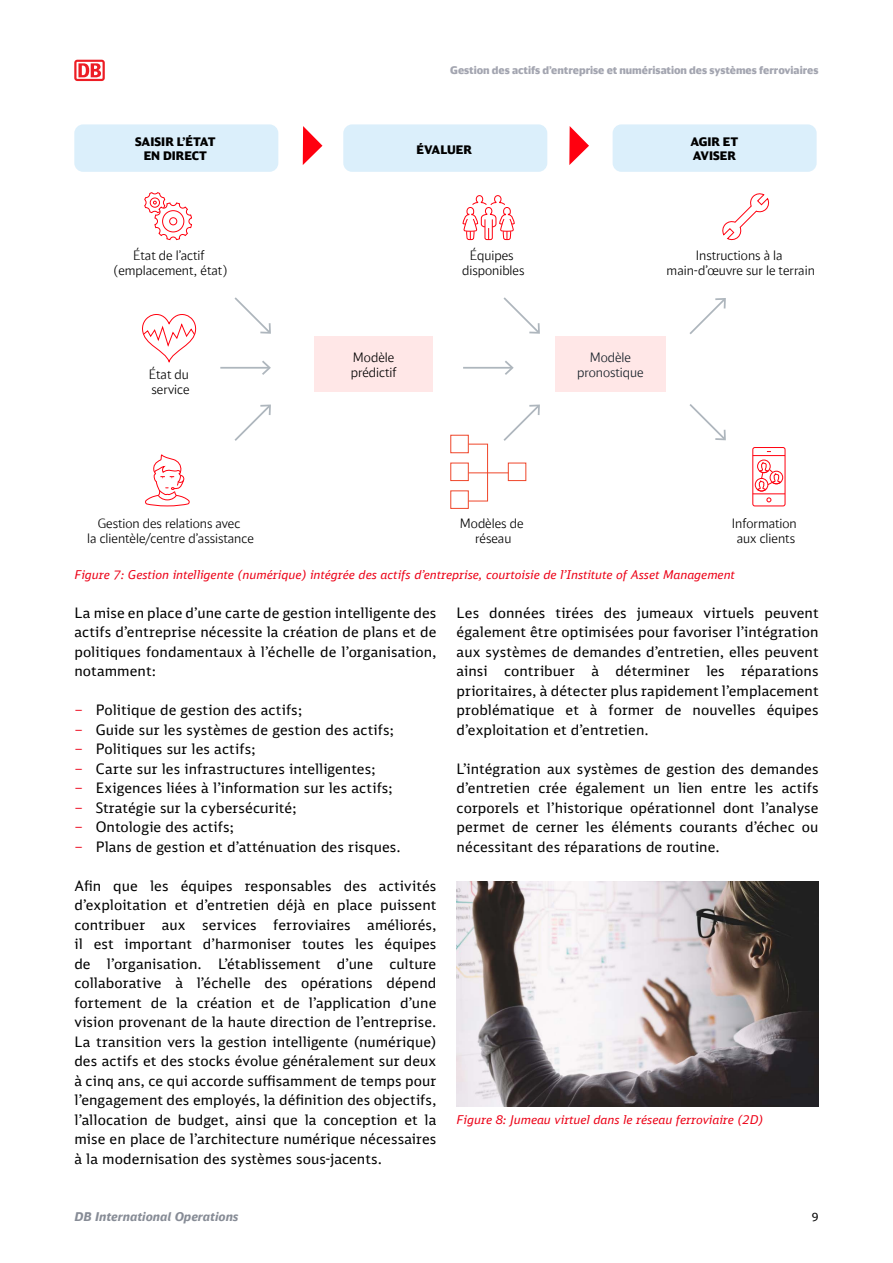
<style>
.page{position:relative;width:893px;height:1263px;background:#fff}
.page>*{position:absolute;margin:0;border:0;box-sizing:border-box;transform-origin:0 0}
.t1{font:14.25px/19.5px "DB Sans";letter-spacing:.005em;color:#000;text-align:justify}
.t2{font:300 12.9px/15.5px "DB Head";color:#000;text-align:center}
.t3{font:300 12.9px/15.5px "DB Head";color:#151f27;text-align:center}
.t4{font:italic 12px "DB Sans";color:#ec0016}
.t5{font:italic 700 12px "DB Sans Alternate";color:#878c96}
.t6{font:900 11.7px/14.1px "DB Head";color:#000;text-align:center}
.t7{font:11.25px "DB Sans";color:#000}
.t8{font:900 10.5px "DB Head";color:#a3a5b0}
.s1{font-family:"DB Head";font-weight:300;color:#ec0016}
</style>
<div class="page">
<svg style="left:74px;top:60px;width:31px;height:21px"></svg>
<div style="left:752px;top:447px;width:33px;height:59px;border:1px solid #ff000f;border-radius:2px"></div>
<hr style="left:753px;top:493px;width:32px;height:1px;background:#ff000f">
<hr style="left:753px;top:455px;width:32px;height:1px;background:#ff000f">
<div style="left:757px;top:460px;width:14px;height:13px;border:1px solid #ff000f;border-radius:50%"></div>
<div style="left:770px;top:471px;width:13px;height:13px;border:1px solid #ff000f;border-radius:50%"></div>
<div style="left:755px;top:478px;width:13px;height:13px;border:1px solid #ff000f;border-radius:50%"></div>
<svg style="left:756px;top:461px;width:26px;height:41px"></svg>
<div style="left:74px;top:124px;width:204px;height:48px;background:#dbeffb;border-radius:9px"></div>
<div style="left:343px;top:124px;width:204px;height:48px;background:#dbeffb;border-radius:9px"></div>
<div style="left:613px;top:124px;width:204px;height:48px;background:#dbeffb;border-radius:9px"></div>
<svg style="left:303px;top:126px;width:19px;height:39px"></svg>
<svg style="left:569px;top:126px;width:20px;height:39px"></svg>
<div style="left:314px;top:336px;width:119px;height:56px;background:#ffe7e7"></div>
<div style="left:555px;top:336px;width:111px;height:56px;background:#ffe7e7"></div>
<svg style="left:144px;top:192px;width:48px;height:49px"></svg>
<svg style="left:142px;top:314px;width:54px;height:49px"></svg>
<svg style="left:145px;top:454px;width:45px;height:53px"></svg>
<svg style="left:462px;top:195px;width:53px;height:45px"></svg>
<div style="left:450px;top:435px;width:19px;height:18px;border:1px solid #ef462a"></div>
<div style="left:450px;top:463px;width:19px;height:18px;border:1px solid #ef462a"></div>
<div style="left:508px;top:463px;width:18px;height:18px;border:1px solid #ef462a"></div>
<div style="left:450px;top:490px;width:19px;height:19px;border:1px solid #ef462a"></div>
<div style="left:468px;top:444px;width:20px;height:57px;border:1px solid #ef462a"></div>
<hr style="left:468px;top:472px;width:40px;height:1px;background:#ef462a">
<svg style="left:722px;top:193px;width:48px;height:47px"></svg>
<svg style="left:689px;top:404px;width:37px;height:37px"></svg>
<svg style="left:689px;top:298px;width:37px;height:36px"></svg>
<svg style="left:503px;top:297px;width:37px;height:37px"></svg>
<svg style="left:503px;top:404px;width:37px;height:37px"></svg>
<svg style="left:234px;top:297px;width:37px;height:37px"></svg>
<hr style="left:220px;top:367px;width:49px;height:2px;background:#aeb6bd">
<svg style="left:262px;top:361px;width:9px;height:14px"></svg>
<hr style="left:463px;top:367px;width:49px;height:2px;background:#aeb6bd">
<svg style="left:505px;top:361px;width:9px;height:14px"></svg>
<svg style="left:234px;top:404px;width:37px;height:37px"></svg>
<img style="left:457px;top:881px;width:362px;height:226px">
<p class="t8" style="left:450px;top:64px;width:370px">Gestion des actifs d’entreprise et numérisation des systèmes ferroviaires</p>
<p class="t6" style="left:135px;top:134px;width:82px">SAISIR L’ÉTAT<br>EN DIRECT</p>
<p class="t6" style="left:417px;top:142px;width:57px">ÉVALUER</p>
<p class="t6" style="left:690px;top:134px;width:49px;text-align:left">AGIR ET<br>AVISER</p>
<p class="t2" style="left:113px;top:247px;width:116px">État de l’actif (emplacement, état)</p>
<p class="t2" style="left:667px;top:247px;width:150px">Instructions à la main-d’œuvre sur le terrain</p>
<p class="t2" style="left:462px;top:247px;width:64px">Équipes disponibles</p>
<p class="t2" style="left:149px;top:366px;width:42px;text-align:left">État du service</p>
<p class="t2" style="left:351px;top:349px;width:47px;text-align:left">Modèle prédictif</p>
<p class="t3" style="left:577px;top:349px;width:68px">Modèle pronostique</p>
<p class="t2" style="left:87px;top:515px;width:168px">Gestion des relations avec<br>la clientèle/centre d’assistance</p>
<p class="t2" style="left:732px;top:515px;width:66px">Information aux clients</p>
<p class="t2" style="left:460px;top:515px;width:65px">Modèles de réseau</p>
<p class="t4" style="left:74px;top:567px;width:662px">Figure 7: Gestion intelligente (numérique) intégrée des actifs d’entreprise, courtoisie de l’Institute of Asset Management</p>
<p class="t1" style="left:74px;top:603px;width:363px">La mise en place d’une carte de gestion intelligente des actifs d’entreprise nécessite la création de plans et de politiques fondamentaux à l’échelle de l’organisation, notamment:</p>
<p class="t1" style="left:74px;top:700px;width:229px"><span class="s1">–</span> Politique de gestion des actifs;</p>
<p class="t1" style="left:74px;top:720px;width:321px"><span class="s1">–</span> Guide sur les systèmes de gestion des actifs;</p>
<p class="t1" style="left:74px;top:739px;width:182px"><span class="s1">–</span> Politiques sur les actifs;</p>
<p class="t1" style="left:74px;top:759px;width:302px"><span class="s1">–</span> Carte sur les infrastructures intelligentes;</p>
<p class="t1" style="left:74px;top:778px;width:320px"><span class="s1">–</span> Exigences liées à l’information sur les actifs;</p>
<p class="t1" style="left:74px;top:798px;width:223px"><span class="s1">–</span> Stratégie sur la cybersécurité;</p>
<p class="t1" style="left:74px;top:817px;width:161px"><span class="s1">–</span> Ontologie des actifs;</p>
<p class="t1" style="left:74px;top:837px;width:328px"><span class="s1">–</span> Plans de gestion et d’atténuation des risques.</p>
<p class="t1" style="left:74px;top:876px;width:363px">Afin que les équipes responsables des activités d’exploitation et d’entretien déjà en place puissent contribuer aux services ferroviaires améliorés, il est important d’harmoniser toutes les équipes de l’organisation. L’établissement d’une culture collaborative à l’échelle des opérations dépend fortement de la création et de l’application d’une vision provenant de la haute direction de l’entreprise.<br>La transition vers la gestion intelligente (numérique) des actifs et des stocks évolue généralement sur deux à cinq ans, ce qui accorde suffisamment de temps pour l’engagement des employés, la définition des objectifs, l’allocation de budget, ainsi que la conception et la mise en place de l’architecture numérique nécessaires à la modernisation des systèmes sous-jacents.</p>
<p class="t1" style="left:457px;top:603px;width:363px">Les données tirées des jumeaux virtuels peuvent également être optimisées pour favoriser l’intégration aux systèmes de demandes d’entretien, elles peuvent ainsi contribuer à déterminer les réparations prioritaires, à détecter plus rapidement l’emplacement problématique et à former de nouvelles équipes d’exploitation et d’entretien.</p>
<p class="t1" style="left:457px;top:759px;width:363px">L’intégration aux systèmes de gestion des demandes d’entretien crée également un lien entre les actifs corporels et l’historique opérationnel dont l’analyse permet de cerner les éléments courants d’échec ou nécessitant des réparations de routine.</p>
<p class="t4" style="left:457px;top:1112px;width:308px">Figure 8: Jumeau virtuel dans le réseau ferroviaire (2D)</p>
<p class="t5" style="left:74px;top:1209px;width:166px">DB International Operations</p>
<p class="t7" style="left:812px;top:1210px;width:8px">9</p>
</div>
